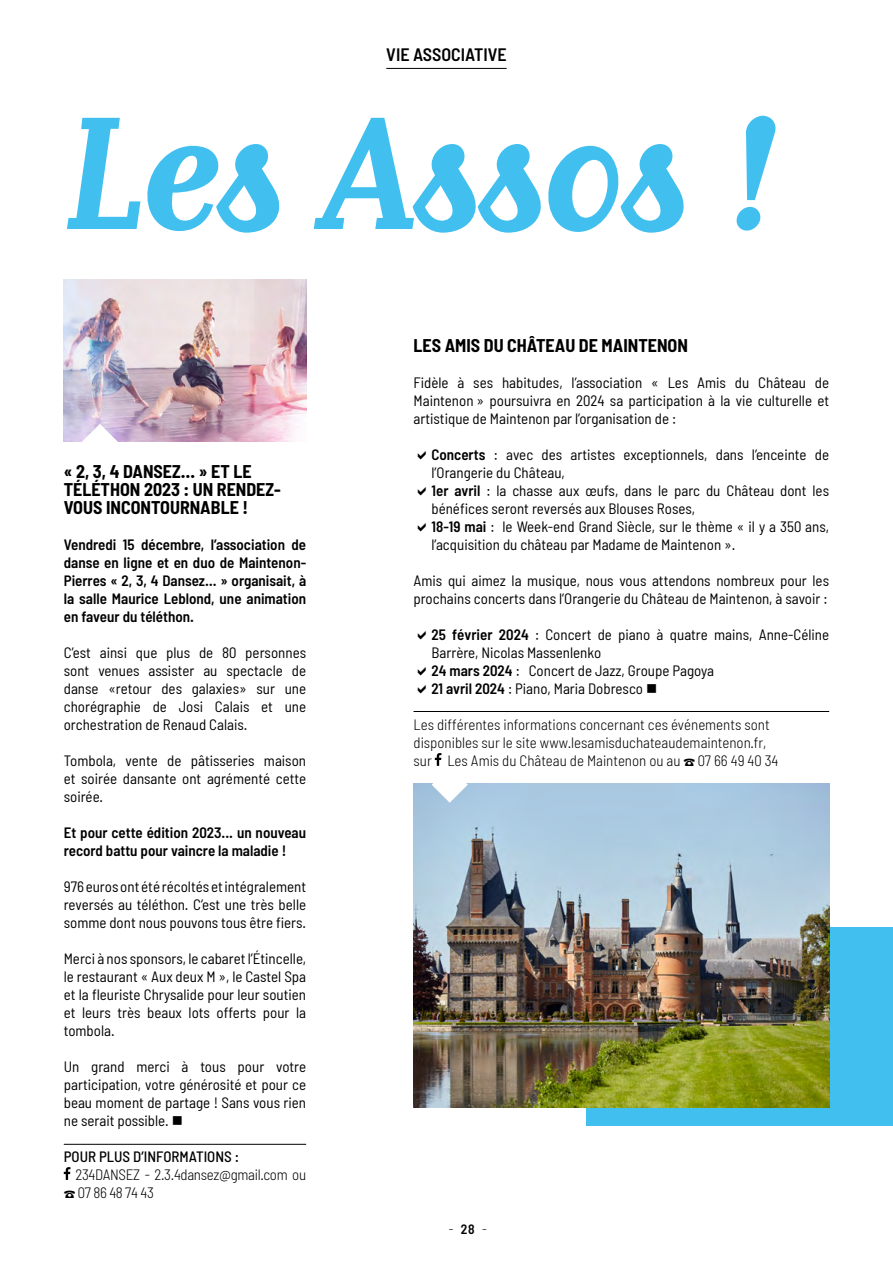
<style>
.page{position:relative;width:893px;height:1263px;background:#fff}
.page>*{position:absolute;margin:0;border:0;box-sizing:border-box;transform-origin:0 0}
.t1{font:700 226.05px "Matrix Script";letter-spacing:-.025em;color:#41c0f0}
.t2{font:700 semi-condensed 18px/18px "Barlow";color:#000}
.t3{font:600 semi-condensed 18px "Barlow";color:#000}
.t4{font:semi-condensed 15px/18px "Barlow";color:#000;text-align:justify}
.t5{font:600 semi-condensed 15px/18px "Barlow";color:#000;text-align:justify}
.t6{font:300 semi-condensed 15px/18px "Barlow";color:#000}
.t7{font:300 semi-condensed 15px/18px "Barlow";letter-spacing:-.02em;color:#000}
.t8{font:500 semi-condensed 15px "Barlow";color:#000}
.t9{font:300 semi-condensed 13.5px "Barlow";color:#000}
.s1{font-weight:600}
</style>
<div class="page">
<div style="left:587px;top:928px;width:306px;height:198px;background:#41c0f0"></div>
<hr style="left:386px;top:68px;width:121px;height:1px;background:#000">
<svg style="left:64px;top:1167px;width:6px;height:13px"></svg>
<hr style="left:414px;top:711px;width:415px;height:1px;background:#000">
<hr style="left:64px;top:1144px;width:242px;height:1px;background:#000">
<img style="left:414px;top:784px;width:415px;height:324px">
<svg style="left:432px;top:753px;width:36px;height:50px"></svg>
<img style="left:64px;top:280px;width:242px;height:162px">
<svg style="left:82px;top:424px;width:36px;height:18px"></svg>
<p class="t3" style="left:386px;top:43px;width:122px">VIE ASSOCIATIVE</p>
<h1 class="t1" style="left:64px;top:80px;width:714px">Les Assos !</h1>
<p class="t2" style="left:64px;top:462px;width:219px">« 2, 3, 4 DANSEZ… » ET LE<br>TÉLÉTHON 2023 : UN RENDEZ-<br>VOUS INCONTOURNABLE !</p>
<p class="t5" style="left:64px;top:535px;width:244px">Vendredi 15 décembre, l’association de danse en ligne et en duo de Maintenon-Pierres « 2, 3, 4 Dansez… » organisait, à la salle Maurice Leblond, une animation en faveur du téléthon.</p>
<p class="t4" style="left:64px;top:643px;width:244px">C’est ainsi que plus de 80 personnes sont venues assister au spectacle de danse «retour des galaxies» sur une chorégraphie de Josi Calais et une orchestration de Renaud Calais.</p>
<p class="t4" style="left:64px;top:751px;width:244px">Tombola, vente de pâtisseries maison et soirée dansante ont agrémenté cette soirée.</p>
<p class="t5" style="left:64px;top:823px;width:244px">Et pour cette édition 2023... un nouveau record battu pour vaincre la maladie !</p>
<p class="t4" style="left:64px;top:877px;width:244px">976 euros ont été récoltés etintégralement reversés au téléthon. C’est une très belle somme dont nous pouvons tous être fiers.</p>
<p class="t4" style="left:64px;top:949px;width:244px">Merci à nos sponsors, le cabaretl’Étincelle, le restaurant « Aux deux M », le Castel Spa et la fleuriste Chrysalide pour leur soutien et leurs très beaux lots offerts pour la tombola.</p>
<p class="t4" style="left:64px;top:1057px;width:244px">Un grand merci à tous pour votre participation, votre générosité et pour ce beau moment de partage ! Sans vous rien ne serait possible. ■</p>
<p class="t8" style="left:64px;top:1147px;width:177px">POUR PLUS D’INFORMATIONS :</p>
<p class="t7" style="left:75px;top:1165px;width:232px">234DANSEZ - 2.3.4dansez@gmail.com ou<br>07 86 48 74 43</p>
<p class="t2" style="left:414px;top:336px;width:276px">LES AMIS DU CHÂTEAU DE MAINTENON</p>
<p class="t4" style="left:413px;top:373px;width:417px">Fidèle à ses habitudes, l’association « Les Amis du Château de Maintenon » poursuivra en 2024 sa participation à la vie culturelle et artistique de Maintenon par l’organisation de :</p>
<p class="t4" style="left:431px;top:445px;width:399px;text-align:left"><span class="s1">Concerts</span> : avec des artistes exceptionnels, dans l’enceinte de l’Orangerie du Château,<br><span class="s1">1er avril</span> : la chasse aux œufs, dans le parc du Château dont les bénéfices seront reversés aux Blouses Roses,<br><span class="s1">18-19 mai</span> : le Week-end Grand Siècle, sur le thème « il y a 350 ans, l’acquisition du château par Madame de Maintenon ».</p>
<p class="t4" style="left:413px;top:571px;width:417px">Amis qui aimez la musique, nous vous attendons nombreux pour les prochains concerts dans l’Orangerie du Château de Maintenon, à savoir :</p>
<p class="t4" style="left:432px;top:625px;width:399px;text-align:left"><span class="s1">25 février 2024</span> : Concert de piano à quatre mains, Anne-Céline Barrère, Nicolas Massenlenko<br><span class="s1">24 mars 2024</span> : Concert de Jazz, Groupe Pagoya<br><span class="s1">21 avril 2024</span> : Piano, Maria Dobresco ■</p>
<p class="t6" style="left:414px;top:715px;width:366px">Les différentes informations concernant ces événements sont disponibles sur le site www.lesamisduchateaudemaintenon.fr, sur Les Amis du Château de Maintenon ou au 07 66 49 40 34</p>
<p class="t9" style="left:449px;top:1221px;width:40px">- <span class="s1">28</span> -</p>
</div>
